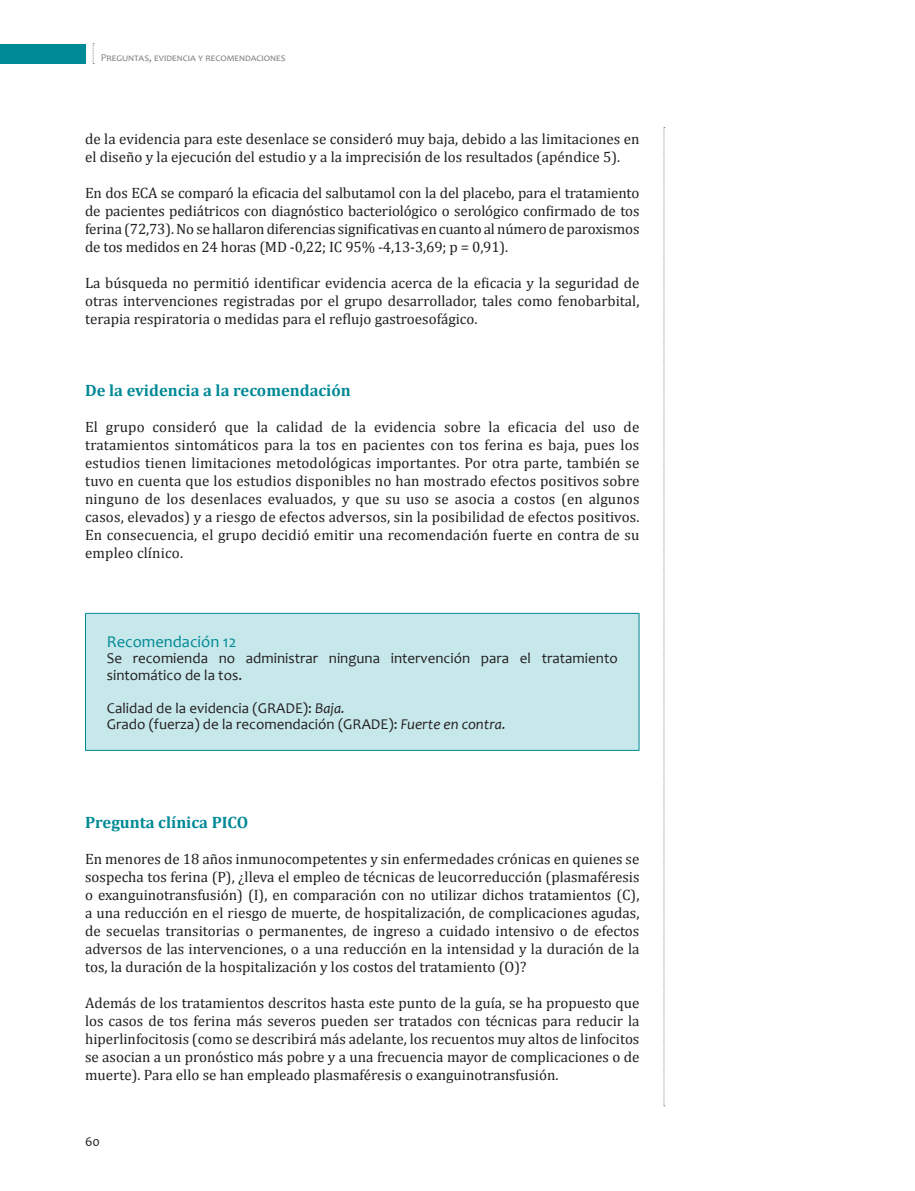
<style>
.page{position:relative;width:915px;height:1191px;background:#fff}
.page>*{position:absolute;margin:0;border:0;box-sizing:border-box;transform-origin:0 0}
.Titulo_3{font:700 16.5px "Cambria";color:#008996}
.titulo_cuadro_recome{font:16.5px "Candara";color:#008996}
.Texto_normal{font:15px/18px "Cambria";color:#231f20;text-align:justify}
.Texto_cuadro{font:15px/16.5px "Candara";color:#231f20}
.t1{font:13.5px "Candara";color:#231f20}
.t2{font:10.5px "Candara";color:#808285}
.s1{font-style:italic}
</style>
<div class="page">
<svg style="left:663px;top:127px;width:1px;height:979px"></svg>
<div style="left:0;top:44px;width:86px;height:19px;background:#008996"></div>
<svg style="left:93px;top:43px;width:1px;height:21px"></svg>
<div style="left:85px;top:613px;width:553px;height:137px;background:#c7e8ea"></div>
<hr style="left:85px;top:613px;width:554px;height:1px;background:#008996">
<hr style="left:85px;top:614px;width:1px;height:136px;background:#008996">
<hr style="left:638px;top:614px;width:1px;height:136px;background:#008996">
<hr style="left:85px;top:750px;width:554px;height:1px;background:#008996">
<p class="t2" style="left:101px;top:51px;width:186px">Preguntas, evidencia y recomendaciones</p>
<p class="Texto_normal" style="left:85px;top:130px;width:555px">de la evidencia para este desenlace se consideró muy baja, debido a las limitaciones en el diseño y la ejecución del estudio y a la imprecisión de los resultados (apéndice 5).</p>
<p class="Texto_normal" style="left:85px;top:184px;width:555px">En dos ECA se comparó la eficacia del salbutamol con la del placebo, para el tratamiento de pacientes pediátricos con diagnóstico bacteriológico o serológico confirmado de tos ferina (72,73). No se hallaron diferencias significativas en cuanto al número de paroxismos de tos medidos en 24 horas (MD -0,22; IC 95% -4,13-3,69; p = 0,91).</p>
<p class="Texto_normal" style="left:85px;top:274px;width:555px">La búsqueda no permitió identificar evidencia acerca de la eficacia y la seguridad de otras intervenciones registradas por el grupo desarrollador, tales como fenobarbital, terapia respiratoria o medidas para el reflujo gastroesofágico.</p>
<p class="Titulo_3" style="left:85px;top:379px;width:267px">De la evidencia a la recomendación</p>
<p class="Texto_normal" style="left:85px;top:418px;width:555px">El grupo consideró que la calidad de la evidencia sobre la eficacia del uso de tratamientos sintomáticos para la tos en pacientes con tos ferina es baja, pues los estudios tienen limitaciones metodológicas importantes. Por otra parte, también se tuvo en cuenta que los estudios disponibles no han mostrado efectos positivos sobre ninguno de los desenlaces evaluados, y que su uso se asocia a costos (en algunos casos, elevados) y a riesgo de efectos adversos, sin la posibilidad de efectos positivos.<br>En consecuencia, el grupo decidió emitir una recomendación fuerte en contra de su empleo clínico.</p>
<p class="titulo_cuadro_recome" style="left:107px;top:631px;width:131px">Recomendación 12</p>
<p class="Texto_cuadro" style="left:107px;top:650px;width:512px">Se recomienda no administrar ninguna intervención para el tratamiento sintomático de la tos.</p>
<p class="Texto_cuadro" style="left:107px;top:699px;width:240px">Calidad de la evidencia (GRADE): <span class="s1">Baja.</span></p>
<p class="Texto_cuadro" style="left:107px;top:716px;width:400px">Grado (fuerza) de la recomendación (GRADE): <span class="s1">Fuerte en contra.</span></p>
<p class="Titulo_3" style="left:85px;top:811px;width:165px">Pregunta clínica PICO</p>
<p class="Texto_normal" style="left:85px;top:850px;width:555px">En menores de 18 años inmunocompetentes y sin enfermedades crónicas en quienes se sospecha tos ferina (P), ¿lleva el empleo de técnicas de leucorreducción (plasmaféresis o exanguinotransfusión) (I), en comparación con no utilizar dichos tratamientos (C), a una reducción en el riesgo de muerte, de hospitalización, de complicaciones agudas, de secuelas transitorias o permanentes, de ingreso a cuidado intensivo o de efectos adversos de las intervenciones, o a una reducción en la intensidad y la duración de la tos, la duración de la hospitalización y los costos del tratamiento (O)?</p>
<p class="Texto_normal" style="left:85px;top:994px;width:555px">Además de los tratamientos descritos hasta este punto de la guía, se ha propuesto que los casos de tos ferina más severos pueden ser tratados con técnicas para reducir la hiperlinfocitosis (como se describirá más adelante, los recuentos muy altos de linfocitos se asocian a un pronóstico más pobre y a una frecuencia mayor de complicaciones o de muerte). Para ello se han empleado plasmaféresis o exanguinotransfusión.</p>
<p class="t1" style="left:85px;top:1133px;width:16px">60</p>
</div>
